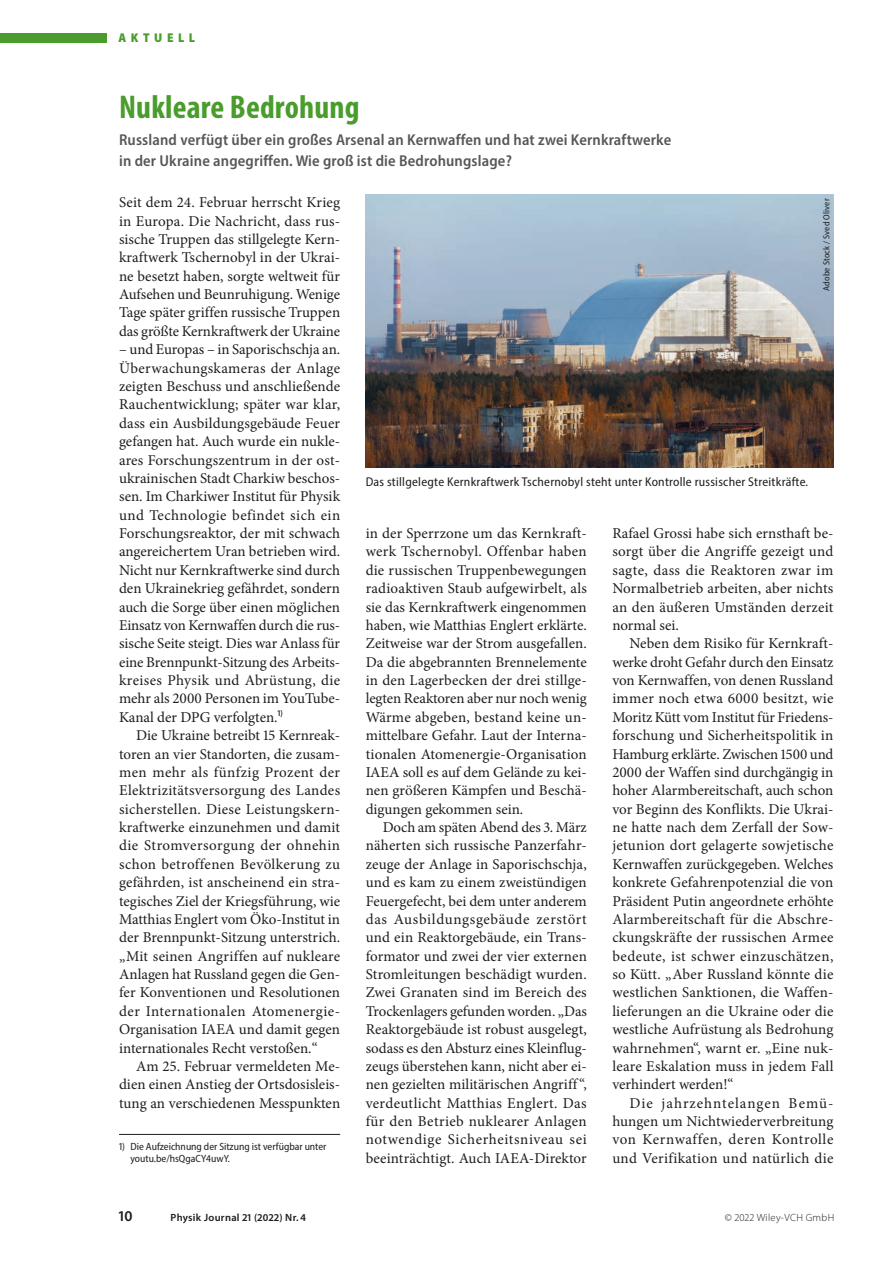
<style>
.page{position:relative;width:893px;height:1263px;background:#fff}
.page>*{position:absolute;margin:0;border:0;box-sizing:border-box;transform-origin:0 0}
.Ü_22_Autor_hinten{font:700 condensed 33px "Myriad Pro";letter-spacing:.005em;color:#4a9c2d}
.Subhead_Akt_DPG_gros{font:600 semi-condensed 15.75px/21px "Myriad Pro";letter-spacing:.01em;color:#575756}
.GT{font:15px/18.3px "Minion Pro";letter-spacing:.005em;color:#1d1d1b;text-align:justify}
.GTO{font:15px/18.3px "Minion Pro";letter-spacing:-.005em;color:#1d1d1b;text-align:justify}
.t1{font:600 15px "Myriad Pro";color:#1d1d1b}
.BU_schwarz{font:semi-condensed 12.75px "Myriad Pro";letter-spacing:.02em;color:#1d1d1b}
.t2{font:900 semi-condensed 12.75px "Myriad Pro";letter-spacing:.36em;color:#4a9c2d}
.FN__mit_Linie{font:semi-condensed 10.5px/12.8px "Myriad Pro";color:#1d1d1b}
.t3{font:600 10.5px "Myriad Pro";letter-spacing:.03em;color:#1d1d1b}
.t4{font:300 10.5px "Myriad Pro";letter-spacing:.03em;color:#1d1d1b}
.Bild_Quelle_schwarz{font:semi-condensed 9px "Myriad Pro";letter-spacing:.02em;color:#1d1d1b}
</style>
<div class="page">
<div style="left:0;top:33px;width:106px;height:9px;background:#4a9c2d"></div>
<hr style="left:119px;top:1134px;width:221px;height:1px;background:#1d1d1b">
<img style="left:366px;top:194px;width:467px;height:274px">
<p class="t2" style="left:118px;top:30px;width:78px">Aktuell</p>
<p class="Ü_22_Autor_hinten" style="left:119px;top:87px;width:242px">Nukleare Bedrohung</p>
<p class="Subhead_Akt_DPG_gros" style="left:119px;top:128px;width:554px">Russland verfügt über ein großes Arsenal an Kernwaffen und hat zwei Kernkraftwerke in der Ukraine angegriffen. Wie groß ist die Bedrohungslage?</p>
<p class="GTO" style="left:119px;top:193px;width:223px">Seit dem 24. Februar herrscht Krieg in Europa. Die Nachricht, dass rus&shy;sische Truppen das stillgelegte Kern&shy;kraftwerk Tschernobyl in der Ukrai&shy;ne besetzt haben, sorgte weltweit für Aufsehen und Beunruhigung. Wenige Tage später griffen russische Truppen das größte Kernkraftwerk der Ukraine</p>
<p class="GTO" style="left:119px;top:340px;width:223px">– und Europas – in Saporischschja an.<br>Überwachungskameras der Anlage zeigten Beschuss und anschließende Rauchentwicklung; später war klar, dass ein Ausbildungsgebäude Feuer gefangen hat. Auch wurde ein nukle&shy;ares Forschungszentrum in der ost&shy;ukrainischen Stadt Charkiw beschos&shy;sen. Im Charkiwer Institut für Physik und Technologie befindet sich ein Forschungsreaktor, der mit schwach angereichertem Uran betrieben wird.<br>Nicht nur Kernkraftwerke sind durch den Ukrainekrieg gefährdet, sondern auch die Sorge über einen möglichen Einsatz von Kernwaffen durch die rus&shy;sische Seite steigt. Dies war Anlass für eine Brennpunkt-Sitzung des Arbeits&shy;kreises Physik und Abrüstung, die mehr als 2000 Personen im YouTube-Kanal der DPG verfolgten.<sup>1)</sup></p>
<p class="GT" style="left:119px;top:726px;width:223px;text-indent:17px">Die Ukraine betreibt 15 Kernreak&shy;toren an vier Standorten, die zusam&shy;men mehr als fünfzig Prozent der Elektrizitätsversorgung des Landes sicherstellen. Diese Leistungskern&shy;kraftwerke einzunehmen und damit die Stromversorgung der ohnehin schon betroffenen Bevölkerung zu gefährden, ist anscheinend ein stra&shy;tegisches Ziel der Kriegsführung, wie Matthias Englert vom Öko-Institut in der Brennpunkt-Sitzung unterstrich. „Mit seinen Angriffen auf nukleare Anlagen hat Russland gegen die Gen&shy;fer Konventionen und Resolutionen der Internationalen Atomenergie-Organisation IAEA und damit gegen internationales Recht verstoßen.“</p>
<p class="GT" style="left:119px;top:1057px;width:223px;text-indent:17px">Am 25. Februar vermeldeten Me&shy;dien einen Anstieg der Ortsdosisleis&shy;tung an verschiedenen Messpunkten</p>
<p class="FN__mit_Linie" style="left:131px;top:1139px;width:197px;text-indent:-11px">1) Die Aufzeichnung der Sitzung ist verfügbar unter youtu.be/hsQgaCY4uwY.</p>
<p class="Bild_Quelle_schwarz" style="left:821px;top:291px;width:94px;rotate:-90deg">Adobe Stock / Sved Oliver</p>
<p class="BU_schwarz" style="left:366px;top:474px;width:444px">Das stillgelegte Kernkraftwerk Tschernobyl steht unter Kontrolle russischer Streitkräfte.</p>
<p class="GT" style="left:366px;top:524px;width:223px">in der Sperrzone um das Kernkraft&shy;werk Tschernobyl. Offenbar haben die russischen Truppenbewegungen radioaktiven Staub aufgewirbelt, als sie das Kernkraftwerk eingenommen haben, wie Matthias Englert erklärte.<br>Zeitweise war der Strom ausgefallen.<br>Da die abgebrannten Brennelemente in den Lagerbecken der drei stillge&shy;legten Reaktoren aber nur noch wenig Wärme abgeben, bestand keine un&shy;mittelbare Gefahr. Laut der Interna&shy;tionalen Atomenergie-Organisation IAEA soll es auf dem Gelände zu kei&shy;nen größeren Kämpfen und Beschä&shy;digungen gekommen sein.</p>
<p class="GT" style="left:366px;top:818px;width:223px;text-indent:17px">Doch am späten Abend des 3. März näherten sich russische Panzerfahr&shy;zeuge der Anlage in Saporischschja, und es kam zu einem zweistündigen Feuergefecht, bei dem unter anderem das Ausbildungsgebäude zerstört und ein Reaktorgebäude, ein Trans&shy;formator und zwei der vier externen Stromleitungen beschädigt wurden.<br>Zwei Granaten sind im Bereich des Trockenlagers gefunden worden. „Das Reaktorgebäude ist robust ausgelegt, sodass es den Absturz eines Kleinflug&shy;zeugs überstehen kann, nicht aber ei&shy;nen gezielten militärischen Angriff “, verdeutlicht Matthias Englert. Das für den Betrieb nuklearer Anlagen notwendige Sicherheitsniveau sei beeinträchtigt. Auch IAEA-Direktor</p>
<p class="GT" style="left:612px;top:524px;width:223px">Rafael Grossi habe sich ernsthaft be&shy;sorgt über die Angriffe gezeigt und sagte, dass die Reaktoren zwar im Normalbetrieb arbeiten, aber nichts an den äußeren Umständen derzeit normal sei.</p>
<p class="GT" style="left:612px;top:634px;width:223px;text-indent:17px">Neben dem Risiko für Kernkraft&shy;werke droht Gefahr durch den Einsatz von Kernwaffen, von denen Russland immer noch etwa 6000 besitzt, wie Moritz Kütt vom Institut für Friedens&shy;forschung und Sicherheitspolitik in Hamburg erklärte. Zwischen 1500 und 2000 der Waffen sind durchgängig in hoher Alarmbereitschaft, auch schon vor Beginn des Konflikts. Die Ukrai&shy;ne hatte nach dem Zerfall der Sow&shy;jetunion dort gelagerte sowjetische Kernwaffen zurückgegeben. Welches konkrete Gefahrenpotenzial die von Präsident Putin angeordnete erhöhte Alarmbereitschaft für die Abschre&shy;ckungskräfte der russischen Armee bedeute, ist schwer einzuschätzen, so Kütt. „Aber Russland könnte die westlichen Sanktionen, die Waffen&shy;lieferungen an die Ukraine oder die westliche Aufrüstung als Bedrohung wahrnehmen“, warnt er. „Eine nuk&shy;leare Eskalation muss in jedem Fall verhindert werden!“</p>
<p class="GT" style="left:612px;top:1094px;width:223px;text-indent:17px">Die jahrzehntelangen Bemü&shy;hungen um Nichtwiederverbreitung von Kernwaffen, deren Kontrolle und Verifikation und natürlich die</p>
<p class="t1" style="left:119px;top:1206px;width:15px">10</p>
<p class="t3" style="left:171px;top:1211px;width:137px">Physik Journal 21 (2022) Nr. 4</p>
<p class="t4" style="left:725px;top:1211px;width:111px">© 2022 Wiley-VCH GmbH</p>
</div>
